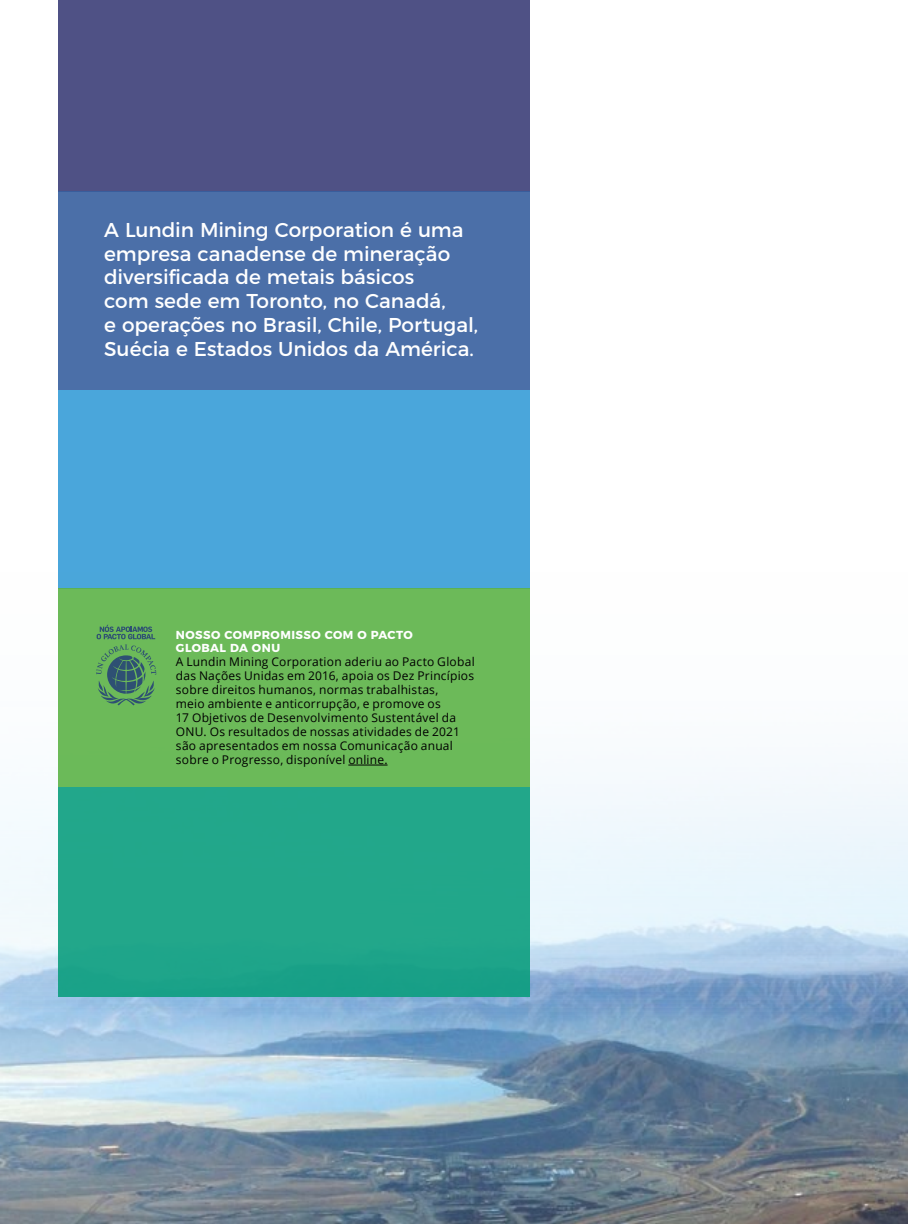
<style>
.page{position:relative;width:908px;height:1224px;background:#fff}
.page>*{position:absolute;margin:0;border:0;box-sizing:border-box;transform-origin:0 0}
.t1{font:20px/23.8px "Montserrat";color:#fff}
.t2{font:12px/14px "Open Sans";letter-spacing:.02em;color:#000}
.t3{font:700 11.6px/13.4px "Montserrat";letter-spacing:.04em;color:#fff}
</style>
<div class="page">
<img style="left:0;top:707px;width:907px;height:517px">
<div style="left:58px;top:0;width:471px;height:192px;background:#4f5185"></div>
<div style="left:58px;top:192px;width:471px;height:198px;background:#4b6fa8"></div>
<div style="left:58px;top:390px;width:471px;height:198px;background:#4aa6db"></div>
<div style="left:58px;top:588px;width:471px;height:199px;background:#6cba59"></div>
<div style="left:58px;top:787px;width:471px;height:210px;background:#22a78a"></div>
<hr style="left:348px;top:765px;width:39px;height:1px;background:#000">
<svg style="left:96px;top:645px;width:60px;height:60px"></svg>
<svg style="left:97px;top:625px;width:58px;height:14px"></svg>
<h1 class="t1" style="left:104px;top:216px;width:375px">A Lundin Mining Corporation é uma empresa canadense de mineração diversificada de metais básicos<br>com sede em Toronto, no Canadá,<br>e operações no Brasil, Chile, Portugal, Suécia e Estados Unidos da América.</h1>
<p class="t3" style="left:176px;top:627px;width:238px">NOSSO COMPROMISSO COM O PACTO<br>GLOBAL DA ONU</p>
<p class="t2" style="left:176px;top:654px;width:300px">A Lundin Mining Corporation aderiu ao Pacto Global das Nações Unidas em 2016, apoia os Dez Princípios sobre direitos humanos, normas trabalhistas,<br>meio ambiente e anticorrupção, e promove os<br>17 Objetivos de Desenvolvimento Sustentável da ONU. Os resultados de nossas atividades de 2021 são apresentados em nossa Comunicação anual sobre o Progresso, disponível online.</p>
</div>
